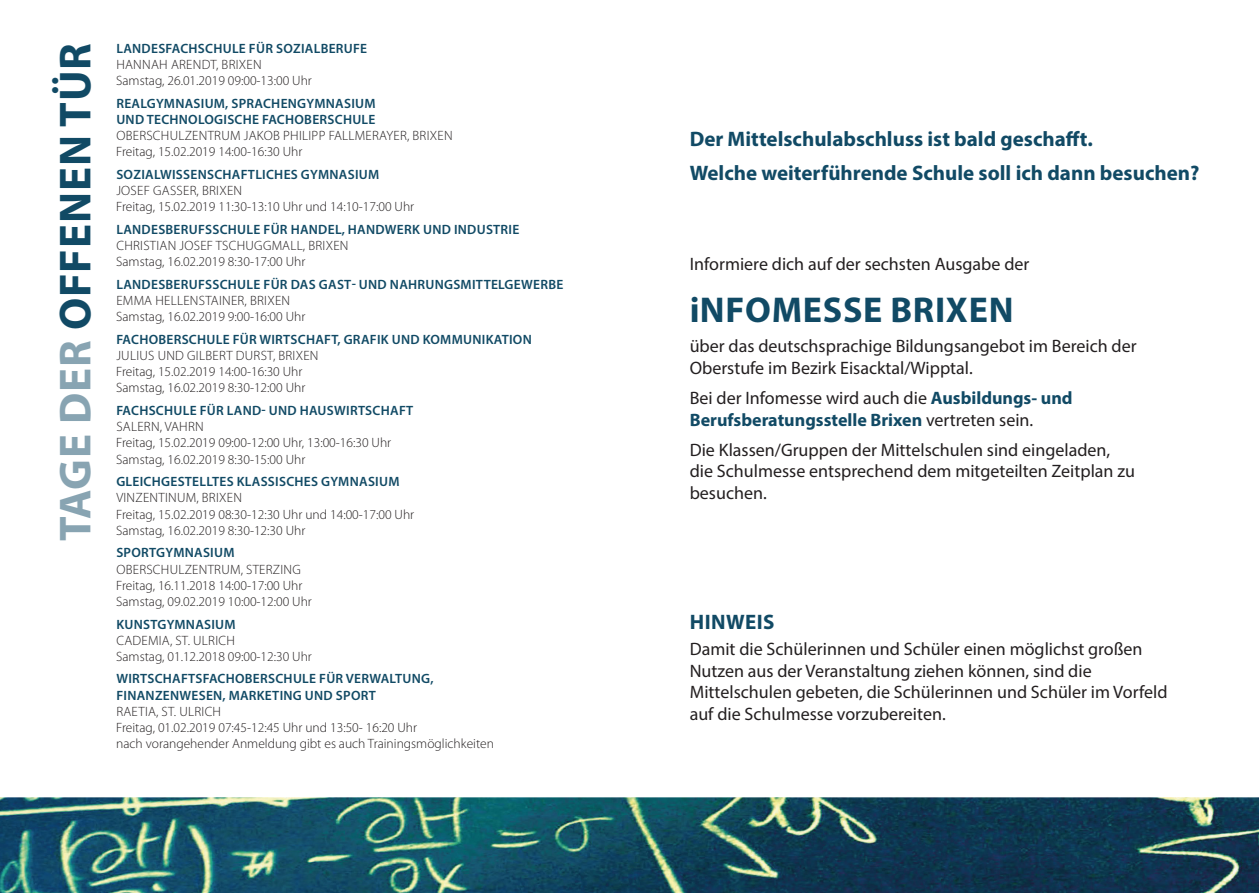
<style>
.page{position:relative;width:1259px;height:893px;background:#fff}
.page>*{position:absolute;margin:0;border:0;box-sizing:border-box;transform-origin:0 0}
.t1{font:700 45px "Myriad Pro";letter-spacing:.02em;color:#114a65}
.t2{font:700 36px "Myriad Pro";letter-spacing:.02em;color:#114a65}
.t3{font:700 21px "Myriad Pro";color:#114a65}
.t4{font:700 21px "Myriad Pro";letter-spacing:.02em;color:#114a65}
.t5{font:18px/21.6px "Myriad Pro";color:#231f20}
.t6{font:700 18px/21.6px "Myriad Pro";color:#114a65}
.t7{font:600 13.5px/16.2px "Myriad Pro";letter-spacing:.02em;color:#114a65}
.t8{font:300 13.5px "Myriad Pro";color:#231f20}
.t9{font:300 13.5px/16.2px "Myriad Pro";letter-spacing:.02em;color:#231f20}
.s1{color:#88a4b2}
.s2{font-weight:300;color:#231f20}
.s3{font-weight:600;color:#114a65}
.s4{font-weight:400;color:#231f20}
</style>
<div class="page">
<img style="left:0;top:798px;width:1259px;height:95px">
<p class="t1" style="left:46px;top:541px;width:500px;rotate:-90deg"><span class="s1">TAGE DER</span> OFFENEN TÜR</p>
<p class="t7" style="left:116px;top:40px;width:252px">LANDESFACHSCHULE FÜR SOZIALBERUFE<br><span class="s2">HANNAH ARENDT, BRIXEN</span></p>
<p class="t8" style="left:116px;top:72px;width:197px">Samstag, 26.01.2019 09:00-13:00 Uhr</p>
<p class="t7" style="left:116px;top:95px;width:338px">REALGYMNASIUM, SPRACHENGYMNASIUM<br>UND TECHNOLOGISCHE FACHOBERSCHULE<br><span class="s2">OBERSCHULZENTRUM JAKOB PHILIPP FALLMERAYER, BRIXEN</span></p>
<p class="t8" style="left:116px;top:144px;width:188px">Freitag, 15.02.2019 14:00-16:30 Uhr</p>
<p class="t7" style="left:116px;top:166px;width:264px">SOZIALWISSENSCHAFTLICHES GYMNASIUM<br><span class="s2">JOSEF GASSER, BRIXEN</span></p>
<p class="t8" style="left:116px;top:199px;width:299px">Freitag, 15.02.2019 11:30-13:10 Uhr und 14:10-17:00 Uhr</p>
<p class="t7" style="left:116px;top:221px;width:404px">LANDESBERUFSSCHULE FÜR HANDEL, HANDWERK UND INDUSTRIE<br><span class="s2">CHRISTIAN JOSEF TSCHUGGMALL, BRIXEN</span></p>
<p class="t8" style="left:116px;top:254px;width:191px">Samstag, 16.02.2019 8:30-17:00 Uhr</p>
<p class="t7" style="left:116px;top:276px;width:448px">LANDESBERUFSSCHULE FÜR DAS GAST- UND NAHRUNGSMITTELGEWERBE<br><span class="s2">EMMA HELLENSTAINER, BRIXEN</span></p>
<p class="t8" style="left:116px;top:309px;width:191px">Samstag, 16.02.2019 9:00-16:00 Uhr</p>
<p class="t7" style="left:116px;top:331px;width:417px">FACHOBERSCHULE FÜR WIRTSCHAFT, GRAFIK UND KOMMUNIKATION<br><span class="s2">JULIUS UND GILBERT DURST, BRIXEN</span></p>
<p class="t8" style="left:116px;top:364px;width:188px">Freitag, 15.02.2019 14:00-16:30 Uhr</p>
<p class="t8" style="left:116px;top:380px;width:191px">Samstag, 16.02.2019 8:30-12:00 Uhr</p>
<p class="t7" style="left:116px;top:402px;width:298px">FACHSCHULE FÜR LAND- UND HAUSWIRTSCHAFT<br><span class="s2">SALERN, VAHRN</span></p>
<p class="t8" style="left:116px;top:435px;width:276px">Freitag, 15.02.2019 09:00-12:00 Uhr, 13:00-16:30 Uhr</p>
<p class="t8" style="left:116px;top:451px;width:191px">Samstag, 16.02.2019 8:30-15:00 Uhr</p>
<p class="t7" style="left:116px;top:473px;width:285px">GLEICHGESTELLTES KLASSISCHES GYMNASIUM<br><span class="s2">VINZENTINUM, BRIXEN</span></p>
<p class="t8" style="left:116px;top:506px;width:299px">Freitag, 15.02.2019 08:30-12:30 Uhr und 14:00-17:00 Uhr</p>
<p class="t8" style="left:116px;top:522px;width:191px">Samstag, 16.02.2019 8:30-12:30 Uhr</p>
<p class="t9" style="left:116px;top:545px;width:186px"><span class="s3">SPORTGYMNASIUM<br></span>OBERSCHULZENTRUM, STERZING</p>
<p class="t8" style="left:116px;top:577px;width:188px">Freitag, 16.11.2018 14:00-17:00 Uhr</p>
<p class="t8" style="left:116px;top:593px;width:197px">Samstag, 09.02.2019 10:00-12:00 Uhr</p>
<p class="t9" style="left:116px;top:616px;width:121px"><span class="s3">KUNSTGYMNASIUM<br></span>CADEMIA, ST. ULRICH</p>
<p class="t8" style="left:116px;top:648px;width:197px">Samstag, 01.12.2018 09:00-12:30 Uhr</p>
<p class="t7" style="left:116px;top:670px;width:319px">WIRTSCHAFTSFACHOBERSCHULE FÜR VERWALTUNG,<br>FINANZENWESEN, MARKETING UND SPORT<br><span class="s2">RAETIA, ST. ULRICH</span></p>
<p class="t8" style="left:116px;top:719px;width:302px">Freitag, 01.02.2019 07:45-12:45 Uhr und 13:50- 16:20 Uhr</p>
<p class="t8" style="left:116px;top:736px;width:379px">nach vorangehender Anmeldung gibt es auch Trainingsmöglichkeiten</p>
<p class="t3" style="left:689px;top:126px;width:404px">Der Mittelschulabschluss ist bald geschafft.</p>
<p class="t3" style="left:689px;top:159px;width:511px">Welche weiterführende Schule soll ich dann besuchen?</p>
<p class="t5" style="left:689px;top:253px;width:341px">Informiere dich auf der sechsten Ausgabe der</p>
<p class="t2" style="left:689px;top:286px;width:325px">iNFOMESSE BRIXEN</p>
<p class="t5" style="left:689px;top:335px;width:448px">über das deutschsprachige Bildungsangebot im Bereich der<br>Oberstufe im Bezirk Eisacktal/Wipptal.</p>
<p class="t6" style="left:689px;top:386px;width:384px"><span class="s4">Bei der Infomesse wird auch die</span> Ausbildungs- und<br>Berufsberatungsstelle Brixen <span class="s4">vertreten sein.</span></p>
<p class="t5" style="left:689px;top:438px;width:447px">Die Klassen/Gruppen der Mittelschulen sind eingeladen, die Schulmesse entsprechend dem mitgeteilten Zeitplan zu besuchen.</p>
<p class="t4" style="left:690px;top:608px;width:86px">HINWEIS</p>
<p class="t5" style="left:689px;top:638px;width:479px">Damit die Schülerinnen und Schüler einen möglichst großen Nutzen aus der Veranstaltung ziehen können, sind die Mittelschulen gebeten, die Schülerinnen und Schüler im Vorfeld auf die Schulmesse vorzubereiten.</p>
</div>
